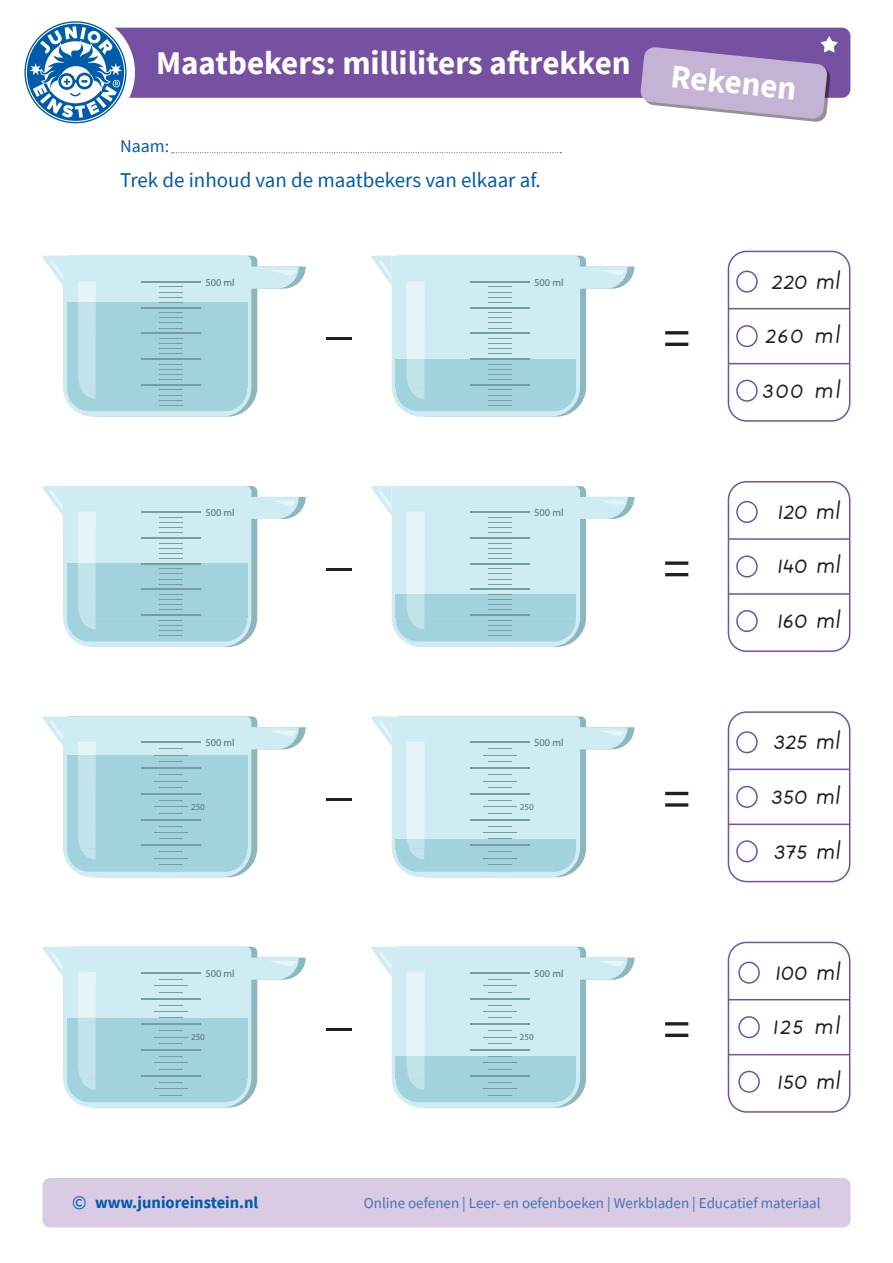
<style>
.page{position:relative;width:893px;height:1263px;background:#fff}
.page>*{position:absolute;margin:0;border:0;box-sizing:border-box;transform-origin:0 0}
.t1{font:54px "Source Sans Pro";color:#241f1f}
.t2{font:700 33px "Source Sans Pro";color:#fff}
.t3{font:27px/54.9px "JE blokletters basis Regular";letter-spacing:-.01em;color:#241f1f}
.t4{font:27px/54.9px "JE blokletters basis Regular";letter-spacing:.035em;color:#241f1f}
.t5{font:21px "Source Sans Pro";color:#005ba9}
.t6{font:18px "Source Sans Pro";color:#005ba9}
.t7{font:700 16.5px "Source Sans Pro";color:#005ba9}
.t8{font:15px "Source Sans Pro";color:#4373b6}
.t9{font:10.35px "Myriad Pro";color:#517173}
.t10{font:9px "Myriad Pro";color:#517173}
.s1{font-weight:400;font-size:19.5px}
</style>
<div class="page">
<div style="left:75px;top:28px;width:775px;height:70px;background:#7651a1;border-radius:9px"></div>
<div style="left:43px;top:1178px;width:807px;height:49px;background:#d9cbe4;border-radius:7px"></div>
<div style="left:16px;top:13px;width:119px;height:119px;background:#fff;border-radius:50%"></div>
<svg style="left:24px;top:21px;width:102px;height:102px"></svg>
<svg style="left:172px;top:152px;width:389px;height:1px"></svg>
<svg style="left:640px;top:36px;width:198px;height:86px"></svg>
<svg style="left:43px;top:256px;width:263px;height:161px"></svg>
<svg style="left:371px;top:256px;width:263px;height:161px"></svg>
<div style="left:736px;top:271px;width:22px;height:22px;border:2px solid #7651a1;border-radius:50%"></div>
<div style="left:736px;top:380px;width:22px;height:22px;border:2px solid #7651a1;border-radius:50%"></div>
<div style="left:736px;top:325px;width:22px;height:22px;border:2px solid #7651a1;border-radius:50%"></div>
<div style="left:728px;top:251px;width:122px;height:171px;border:2px solid #7651a1;border-radius:18px"></div>
<hr style="left:729px;top:308px;width:120px;height:1px;background:#7651a1">
<hr style="left:729px;top:363px;width:120px;height:1px;background:#7651a1">
<svg style="left:43px;top:486px;width:263px;height:161px"></svg>
<svg style="left:371px;top:486px;width:263px;height:161px"></svg>
<div style="left:736px;top:501px;width:22px;height:22px;border:2px solid #7651a1;border-radius:50%"></div>
<div style="left:736px;top:610px;width:22px;height:22px;border:2px solid #7651a1;border-radius:50%"></div>
<div style="left:736px;top:555px;width:22px;height:22px;border:2px solid #7651a1;border-radius:50%"></div>
<div style="left:728px;top:481px;width:122px;height:171px;border:2px solid #7651a1;border-radius:18px"></div>
<hr style="left:729px;top:538px;width:120px;height:2px;background:#7651a1">
<hr style="left:729px;top:593px;width:120px;height:2px;background:#7651a1">
<svg style="left:43px;top:716px;width:263px;height:161px"></svg>
<svg style="left:371px;top:716px;width:263px;height:161px"></svg>
<div style="left:736px;top:731px;width:22px;height:22px;border:2px solid #7651a1;border-radius:50%"></div>
<div style="left:736px;top:840px;width:22px;height:22px;border:2px solid #7651a1;border-radius:50%"></div>
<div style="left:736px;top:786px;width:22px;height:22px;border:2px solid #7651a1;border-radius:50%"></div>
<div style="left:728px;top:711px;width:122px;height:171px;border:2px solid #7651a1;border-radius:18px"></div>
<hr style="left:729px;top:769px;width:120px;height:1px;background:#7651a1">
<hr style="left:729px;top:823px;width:120px;height:2px;background:#7651a1">
<svg style="left:43px;top:947px;width:263px;height:161px"></svg>
<svg style="left:371px;top:947px;width:263px;height:161px"></svg>
<div style="left:738px;top:961px;width:22px;height:23px;border:2px solid #7651a1;border-radius:50%"></div>
<div style="left:738px;top:1071px;width:22px;height:22px;border:2px solid #7651a1;border-radius:50%"></div>
<div style="left:738px;top:1016px;width:22px;height:22px;border:2px solid #7651a1;border-radius:50%"></div>
<div style="left:728px;top:942px;width:122px;height:171px;border:2px solid #7651a1;border-radius:18px"></div>
<hr style="left:729px;top:999px;width:120px;height:1px;background:#7651a1">
<hr style="left:729px;top:1054px;width:120px;height:1px;background:#7651a1">
<h2 class="t2" style="left:156px;top:40px;width:476px">Maatbekers: milliliters aftrekken</h2>
<p class="t6" style="left:120px;top:134px;width:51px">Naam:</p>
<h3 class="t5" style="left:120px;top:167px;width:422px">Trek de inhoud van de maatbekers van elkaar af.</h3>
<p class="t9" style="left:205px;top:276px;width:31px">500 ml</p>
<p class="t9" style="left:534px;top:276px;width:31px">500 ml</p>
<h1 class="t1" style="left:326px;top:281px;width:28px">_</h1>
<h2 class="t2" style="left:673px;top:54px;width:128px;rotate:6deg">Rekenen</h2>
<h1 class="t1" style="left:663px;top:304px;width:28px">=</h1>
<h3 class="t3" style="left:771px;top:256px;width:73px">220 ml</h3>
<h3 class="t4" style="left:762px;top:310px;width:81px">260 ml<br>300 ml</h3>
<p class="t9" style="left:205px;top:506px;width:31px">500 ml</p>
<p class="t9" style="left:534px;top:506px;width:31px">500 ml</p>
<p class="t9" style="left:205px;top:736px;width:31px">500 ml</p>
<p class="t10" style="left:191px;top:801px;width:15px">250</p>
<h1 class="t1" style="left:326px;top:512px;width:28px">_</h1>
<h1 class="t1" style="left:326px;top:742px;width:28px">_</h1>
<p class="t9" style="left:534px;top:736px;width:31px">500 ml</p>
<p class="t10" style="left:520px;top:801px;width:15px">250</p>
<h1 class="t1" style="left:663px;top:534px;width:28px">=</h1>
<h1 class="t1" style="left:663px;top:765px;width:28px">=</h1>
<h3 class="t3" style="left:778px;top:486px;width:66px">120 ml</h3>
<h3 class="t3" style="left:777px;top:540px;width:66px">140 ml<br>160 ml</h3>
<h3 class="t3" style="left:774px;top:716px;width:70px">325 ml</h3>
<h3 class="t3" style="left:771px;top:771px;width:72px">350 ml<br>375 ml</h3>
<p class="t9" style="left:205px;top:967px;width:31px">500 ml</p>
<p class="t10" style="left:191px;top:1031px;width:15px">250</p>
<h1 class="t1" style="left:326px;top:972px;width:28px">_</h1>
<p class="t9" style="left:534px;top:967px;width:31px">500 ml</p>
<p class="t10" style="left:520px;top:1031px;width:15px">250</p>
<h1 class="t1" style="left:663px;top:995px;width:28px">=</h1>
<h3 class="t3" style="left:775px;top:947px;width:68px">100 ml</h3>
<h3 class="t3" style="left:773px;top:1001px;width:70px">125 ml<br>150 ml</h3>
<p class="t7" style="left:72px;top:1191px;width:188px"><span class="s1">©</span> www.junioreinstein.nl</p>
<p class="t8" style="left:364px;top:1194px;width:458px">Online oefenen | Leer- en oefenboeken | Werkbladen | Educatief materiaal</p>
</div>
